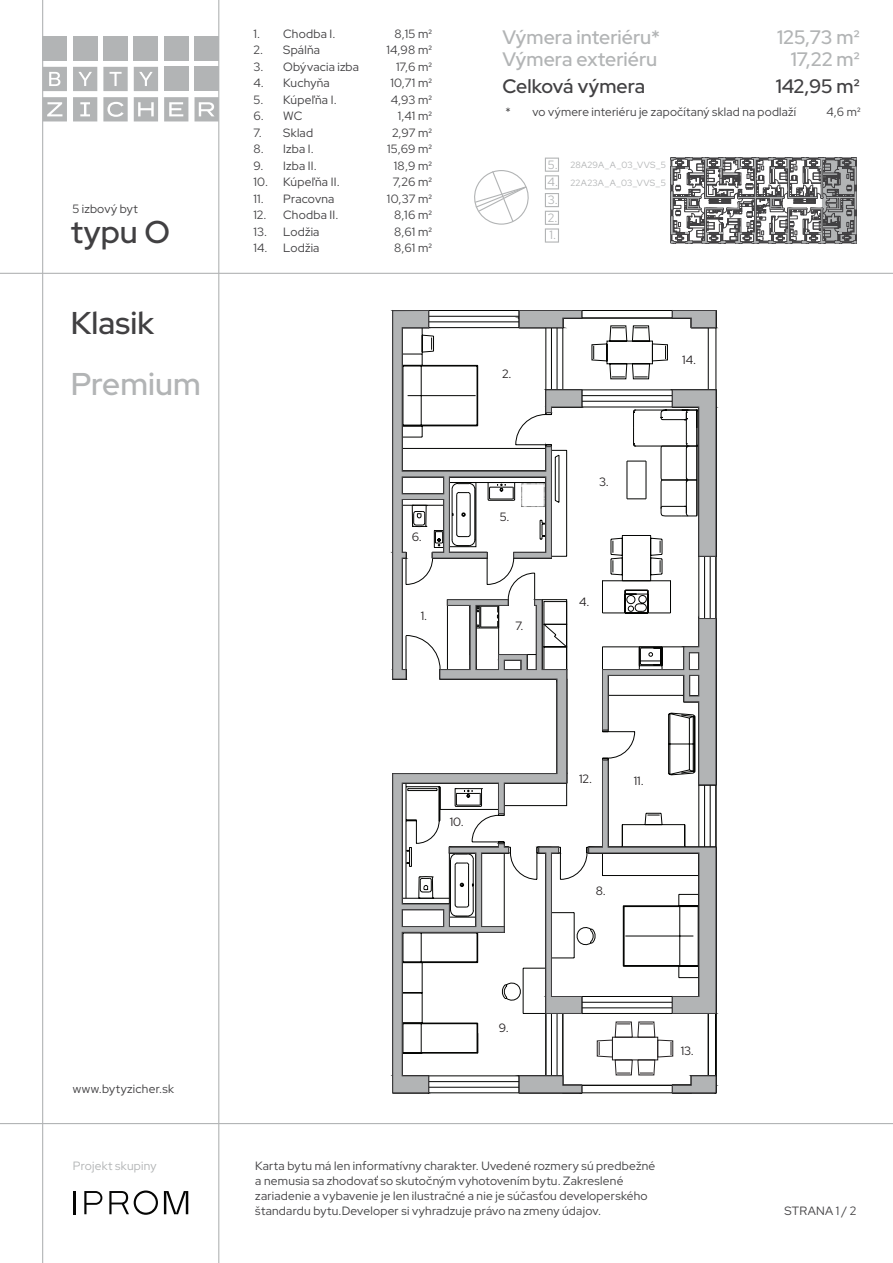
<style>
.page{position:relative;width:893px;height:1263px;background:#fff}
.page>*{position:absolute;margin:0;border:0;box-sizing:border-box;transform-origin:0 0}
.t1{font:600 31.5px "Red Hat Display";letter-spacing:.005em;color:#414042}
.t2{font:600 31.5px "Red Hat Display";color:#b2b4b5}
.t3{font:600 19.5px "Red Hat Display";color:#b2b4b5}
.t4{font:600 19.5px "Red Hat Display";color:#414042}
.t5{font:12px/15px "Red Hat Display";letter-spacing:.02em;color:#414042}
.t6{font:12px "Red Hat Display";color:#231f20}
.t7{font:12px/17.7px "Red Hat Display";letter-spacing:.02em;color:#b2b4b5}
.t8{font:9px/17.9px "Red Hat Display";letter-spacing:.025em;color:#b2b4b5}
</style>
<div class="page">
<hr style="left:73px;top:1191px;width:2px;height:23px;background:#050504">
<svg style="left:84px;top:1191px;width:18px;height:23px"></svg>
<svg style="left:109px;top:1190px;width:49px;height:25px"></svg>
<svg style="left:164px;top:1191px;width:24px;height:23px"></svg>
<svg style="left:474px;top:170px;width:55px;height:55px"></svg>
<svg style="left:43px;top:97px;width:24px;height:24px"></svg>
<svg style="left:103px;top:97px;width:25px;height:24px"></svg>
<svg style="left:134px;top:97px;width:24px;height:24px"></svg>
<svg style="left:164px;top:97px;width:24px;height:24px"></svg>
<svg style="left:194px;top:97px;width:24px;height:24px"></svg>
<svg style="left:73px;top:97px;width:24px;height:24px"></svg>
<svg style="left:43px;top:67px;width:24px;height:24px"></svg>
<svg style="left:73px;top:67px;width:24px;height:24px"></svg>
<svg style="left:103px;top:67px;width:25px;height:24px"></svg>
<svg style="left:134px;top:67px;width:24px;height:24px"></svg>
<div style="left:164px;top:67px;width:24px;height:24px;background:#b2b4b5"></div>
<div style="left:194px;top:67px;width:25px;height:24px;background:#b2b4b5"></div>
<div style="left:43px;top:36px;width:24px;height:25px;background:#b2b4b5"></div>
<div style="left:73px;top:36px;width:24px;height:25px;background:#b2b4b5"></div>
<div style="left:103px;top:36px;width:25px;height:25px;background:#b2b4b5"></div>
<div style="left:134px;top:36px;width:24px;height:25px;background:#b2b4b5"></div>
<div style="left:164px;top:36px;width:24px;height:25px;background:#b2b4b5"></div>
<div style="left:194px;top:36px;width:25px;height:25px;background:#b2b4b5"></div>
<hr style="left:42px;top:0;width:1px;height:1263px;background:#b2b4b5">
<hr style="left:218px;top:0;width:1px;height:1263px;background:#b2b4b5">
<hr style="left:0;top:273px;width:893px;height:1px;background:#b2b4b5">
<hr style="left:0;top:1123px;width:893px;height:1px;background:#b2b4b5">
<svg style="left:545px;top:158px;width:14px;height:85px"></svg>
<svg style="left:670px;top:158px;width:187px;height:86px"></svg>
<svg style="left:390px;top:310px;width:329px;height:783px"></svg>
<p class="t5" style="left:72px;top:201px;width:67px">5 izbový byt</p>
<h1 class="t1" style="left:71px;top:211px;width:101px">typu O</h1>
<h1 class="t1" style="left:71px;top:302px;width:85px">Klasik</h1>
<h1 class="t2" style="left:71px;top:363px;width:132px">Premium</h1>
<p class="t5" style="left:253px;top:26px;width:84px">1. Chodba I.</p>
<p class="t5" style="left:394px;top:26px;width:39px">8,15 m²</p>
<p class="t5" style="left:253px;top:43px;width:68px">2. Spálňa</p>
<p class="t5" style="left:386px;top:43px;width:47px">14,98 m²</p>
<p class="t5" style="left:253px;top:59px;width:107px">3. Obývacia izba</p>
<p class="t5" style="left:396px;top:59px;width:38px">17,6 m²</p>
<p class="t5" style="left:253px;top:76px;width:78px">4. Kuchyňa</p>
<p class="t5" style="left:390px;top:76px;width:43px">10,71 m²</p>
<p class="t5" style="left:253px;top:92px;width:85px">5. Kúpeľňa I.</p>
<p class="t5" style="left:391px;top:92px;width:43px">4,93 m²</p>
<p class="t5" style="left:253px;top:109px;width:51px">6. WC</p>
<p class="t5" style="left:398px;top:109px;width:36px">1,41 m²</p>
<p class="t5" style="left:253px;top:125px;width:61px">7. Sklad</p>
<p class="t5" style="left:392px;top:125px;width:41px">2,97 m²</p>
<p class="t5" style="left:253px;top:142px;width:62px">8. Izba I.</p>
<p class="t5" style="left:387px;top:142px;width:46px">15,69 m²</p>
<p class="t5" style="left:253px;top:158px;width:65px">9. Izba II.</p>
<p class="t5" style="left:394px;top:158px;width:40px">18,9 m²</p>
<p class="t5" style="left:253px;top:175px;width:88px">10. Kúpeľňa II.</p>
<p class="t5" style="left:393px;top:175px;width:41px">7,26 m²</p>
<p class="t5" style="left:253px;top:191px;width:83px">11. Pracovna</p>
<p class="t5" style="left:387px;top:191px;width:47px">10,37 m²</p>
<p class="t5" style="left:253px;top:208px;width:87px">12. Chodba II.</p>
<p class="t5" style="left:394px;top:208px;width:39px">8,16 m²</p>
<p class="t5" style="left:253px;top:224px;width:68px">13. Lodžia</p>
<p class="t5" style="left:394px;top:224px;width:39px">8,61 m²</p>
<p class="t5" style="left:253px;top:241px;width:68px">14. Lodžia</p>
<p class="t5" style="left:394px;top:241px;width:39px">8,61 m²</p>
<p class="t6" style="left:412px;top:529px;width:12px">6.</p>
<p class="t6" style="left:421px;top:608px;width:8px">1.</p>
<h2 class="t3" style="left:502px;top:24px;width:159px">Výmera interiéru*</h2>
<h2 class="t3" style="left:777px;top:24px;width:84px">125,73 m²</h2>
<h2 class="t3" style="left:502px;top:46px;width:156px">Výmera exteriéru</h2>
<h2 class="t3" style="left:791px;top:46px;width:70px">17,22 m²</h2>
<h2 class="t4" style="left:502px;top:73px;width:144px">Celková výmera</h2>
<h2 class="t4" style="left:776px;top:73px;width:85px">142,95 m²</h2>
<p class="t5" style="left:505px;top:104px;width:292px">* vo výmere interiéru je započítaný sklad na podlaží</p>
<p class="t5" style="left:827px;top:104px;width:35px">4,6 m²</p>
<p class="t7" style="left:547px;top:155px;width:12px;text-align:justify">5.<br>4.<br>3.</p>
<p class="t7" style="left:548px;top:209px;width:11px">2.<br>1.</p>
<p class="t8" style="left:570px;top:156px;width:97px">28A29A_A_03_VVS_5<br>22A23A_A_03_VVS_5</p>
<p class="t6" style="left:502px;top:366px;width:11px">2.</p>
<p class="t6" style="left:500px;top:509px;width:11px">5.</p>
<p class="t6" style="left:515px;top:618px;width:9px">7.</p>
<p class="t6" style="left:599px;top:474px;width:11px">3.</p>
<p class="t6" style="left:579px;top:593px;width:12px">4.</p>
<p class="t6" style="left:682px;top:352px;width:15px">14.</p>
<p class="t5" style="left:73px;top:1081px;width:103px">www.bytyzicher.sk</p>
<p class="t7" style="left:73px;top:1157px;width:85px">Projekt skupiny</p>
<p class="t6" style="left:450px;top:813px;width:16px">10.</p>
<p class="t6" style="left:579px;top:771px;width:14px">12.</p>
<p class="t6" style="left:634px;top:773px;width:11px">11.</p>
<p class="t6" style="left:596px;top:882px;width:12px">8.</p>
<p class="t6" style="left:499px;top:1020px;width:11px">9.</p>
<p class="t6" style="left:681px;top:1042px;width:15px">13.</p>
<p class="t5" style="left:255px;top:1158px;width:402px">Karta bytu má len informatívny charakter. Uvedené rozmery sú predbežné a nemusia sa zhodovať so skutočným vyhotovením bytu. Zakreslené zariadenie a vybavenie je len ilustračné a nie je súčasťou developerského štandardu bytu.Developer si vyhradzuje právo na zmeny údajov.</p>
<p class="t5" style="left:784px;top:1203px;width:74px">STRANA 1 / 2</p>
</div>
